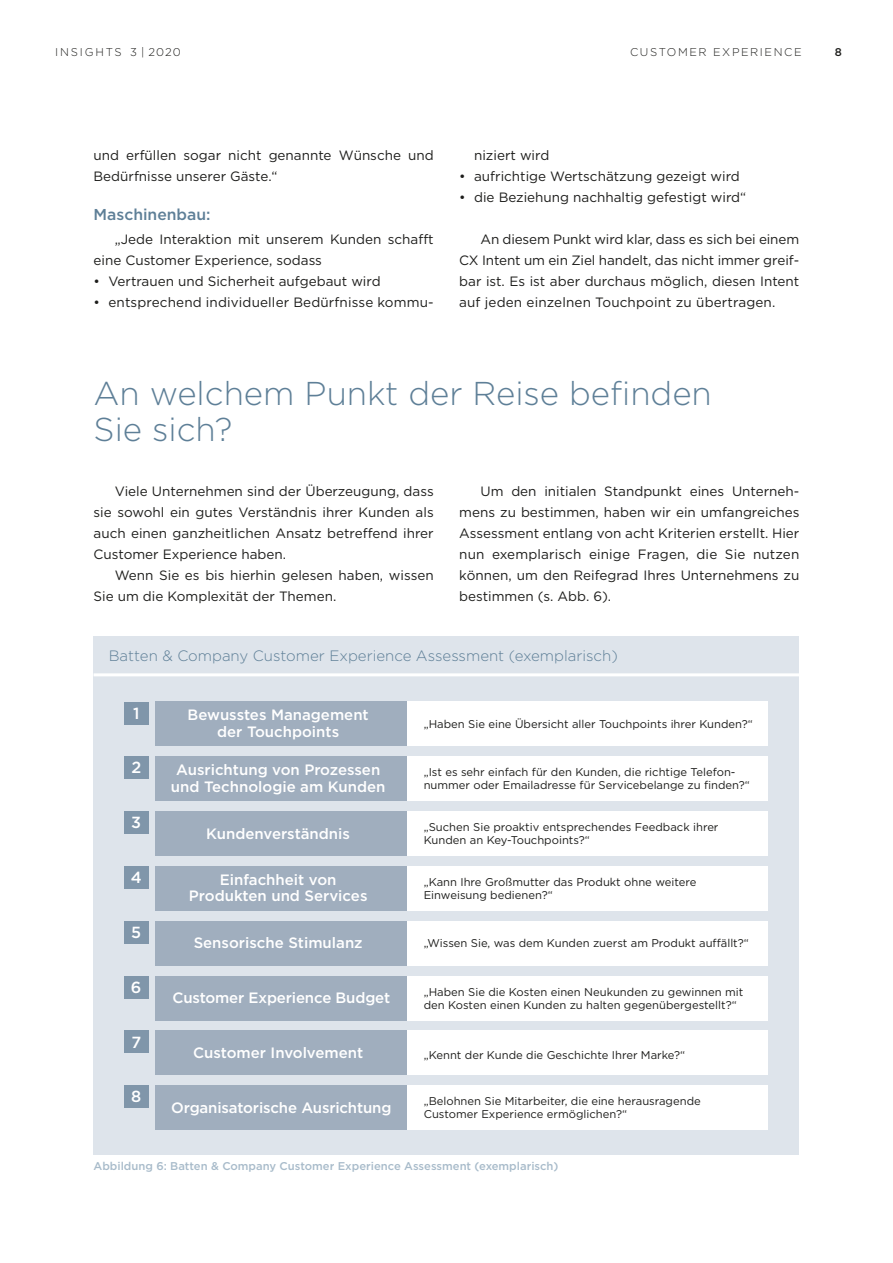
<style>
.page{position:relative;width:893px;height:1263px;background:#fff}
.page>*{position:absolute;margin:0;border:0;box-sizing:border-box;transform-origin:0 0}
.t1{font:300 33px/36px "Gotham";color:#5e7f97}
.t2{font:500 16.05px "Gotham";color:#fff}
.t3{font:500 15.75px "Gotham";color:#5e7f97}
.t4{font:500 15px/16.5px "Gotham";color:#fff;text-align:center}
.t5{font:300 15px "Gotham";color:#5e7f97}
.t6{font:13.5px/21px "Gotham";color:#1d1d1b}
.t7{font:11.25px/12.8px "Gotham";color:#1d1d1b}
.t8{font:500 11.25px "Gotham";color:#a8bbca}
.t9{font:300 11.25px "Gotham";letter-spacing:.14em;color:#1d1d1b}
.t10{font:300 11.25px "Gotham";letter-spacing:.16em;color:#1d1d1b}
.t11{font:500 11.25px "Gotham";color:#1d1d1b}
</style>
<div class="page">
<div style="left:94px;top:636px;width:705px;height:518px;background:#dee4eb"></div>
<hr style="left:94px;top:673px;width:705px;height:3px;background:#fff">
<div style="left:124px;top:702px;width:25px;height:22px;background:#8096aa"></div>
<div style="left:398px;top:702px;width:370px;height:44px;background:#fff"></div>
<div style="left:155px;top:702px;width:252px;height:44px;background:#a0aebe"></div>
<div style="left:124px;top:756px;width:25px;height:23px;background:#8096aa"></div>
<div style="left:398px;top:756px;width:370px;height:45px;background:#fff"></div>
<div style="left:155px;top:756px;width:252px;height:45px;background:#a0aebe"></div>
<div style="left:124px;top:811px;width:25px;height:23px;background:#8096aa"></div>
<div style="left:398px;top:811px;width:370px;height:45px;background:#fff"></div>
<div style="left:155px;top:811px;width:252px;height:45px;background:#a0aebe"></div>
<div style="left:124px;top:866px;width:25px;height:23px;background:#8096aa"></div>
<div style="left:398px;top:866px;width:370px;height:45px;background:#fff"></div>
<div style="left:155px;top:866px;width:252px;height:45px;background:#a0aebe"></div>
<div style="left:124px;top:921px;width:25px;height:23px;background:#8096aa"></div>
<div style="left:398px;top:921px;width:370px;height:45px;background:#fff"></div>
<div style="left:155px;top:921px;width:252px;height:45px;background:#a0aebe"></div>
<div style="left:124px;top:976px;width:25px;height:22px;background:#8096aa"></div>
<div style="left:398px;top:976px;width:370px;height:44px;background:#fff"></div>
<div style="left:155px;top:976px;width:252px;height:44px;background:#a0aebe"></div>
<div style="left:124px;top:1030px;width:25px;height:23px;background:#8096aa"></div>
<div style="left:398px;top:1030px;width:370px;height:45px;background:#fff"></div>
<div style="left:155px;top:1030px;width:252px;height:45px;background:#a0aebe"></div>
<div style="left:124px;top:1085px;width:25px;height:23px;background:#8096aa"></div>
<div style="left:398px;top:1085px;width:370px;height:45px;background:#fff"></div>
<div style="left:155px;top:1085px;width:252px;height:45px;background:#a0aebe"></div>
<p class="t10" style="left:55px;top:46px;width:127px">INSIGHTS 3 | 2020</p>
<p class="t9" style="left:630px;top:46px;width:173px">Customer Experience</p>
<p class="t11" style="left:835px;top:46px;width:9px">8</p>
<p class="t6" style="left:94px;top:145px;width:342px">und erfüllen sogar nicht genannte Wünsche und<br>Bedürfnisse unserer Gäste.“</p>
<p class="t3" style="left:94px;top:206px;width:119px">Maschinenbau:</p>
<p class="t6" style="left:94px;top:229px;width:342px;text-indent:21px">„Jede Interaktion mit unserem Kunden schafft eine Customer Experience, sodass</p>
<p class="t6" style="left:94px;top:271px;width:289px">• Vertrauen und Sicherheit aufgebaut wird</p>
<p class="t6" style="left:94px;top:292px;width:340px">• entsprechend individueller Bedürfnisse kommu-</p>
<p class="t6" style="left:474px;top:145px;width:77px">niziert wird</p>
<p class="t6" style="left:459px;top:166px;width:282px">• aufrichtige Wertschätzung gezeigt wird</p>
<p class="t6" style="left:459px;top:187px;width:288px">• die Beziehung nachhaltig gefestigt wird“</p>
<p class="t6" style="left:459px;top:229px;width:342px;text-align:justify;text-indent:21px">An diesem Punkt wird klar, dass es sich bei einem CX Intent um ein Ziel handelt, das nicht immer greif&shy;bar ist. Es ist aber durchaus möglich, diesen Intent auf jeden einzelnen Touchpoint zu übertragen.</p>
<h1 class="t1" style="left:94px;top:375px;width:620px">An welchem Punkt der Reise befinden<br>Sie sich?</h1>
<p class="t6" style="left:94px;top:481px;width:342px;text-align:justify;text-indent:21px">Viele Unternehmen sind der Überzeugung, dass sie sowohl ein gutes Verständnis ihrer Kunden als auch einen ganzheitlichen Ansatz betreffend ihrer Customer Experience haben.</p>
<p class="t6" style="left:94px;top:565px;width:342px;text-indent:21px">Wenn Sie es bis hierhin gelesen haben, wissen<br>Sie um die Komplexität der Themen.</p>
<p class="t6" style="left:459px;top:481px;width:342px;text-align:justify;text-indent:21px">Um den initialen Standpunkt eines Unterneh&shy;mens zu bestimmen, haben wir ein umfangreiches Assessment entlang von acht Kriterien erstellt. Hier nun exemplarisch einige Fragen, die Sie nutzen können, um den Reifegrad Ihres Unternehmens zu bestimmen (s. Abb. 6).</p>
<p class="t5" style="left:109px;top:647px;width:510px">Batten &amp; Company Customer Experience Assessment (exemplarisch)</p>
<p class="t2" style="left:133px;top:704px;width:8px">1</p>
<p class="t2" style="left:131px;top:758px;width:11px">2</p>
<p class="t2" style="left:131px;top:813px;width:11px">3</p>
<p class="t2" style="left:131px;top:868px;width:12px">4</p>
<p class="t2" style="left:131px;top:923px;width:12px">5</p>
<p class="t4" style="left:188px;top:706px;width:183px">Bewusstes Management der Touchpoints</p>
<p class="t7" style="left:424px;top:717px;width:331px">„Haben Sie eine Übersicht aller Touchpoints ihrer Kunden?“</p>
<p class="t4" style="left:171px;top:761px;width:216px">Ausrichtung von Prozessen und Technologie am Kunden</p>
<p class="t7" style="left:424px;top:766px;width:328px">„Ist es sehr einfach für den Kunden, die richtige Telefon-- nummer oder Emailadresse für Servicebelange zu finden?“</p>
<p class="t4" style="left:206px;top:825px;width:145px">Kundenverständnis</p>
<p class="t7" style="left:424px;top:821px;width:296px">„Suchen Sie proaktiv entsprechendes Feedback ihrer<br>Kunden an Key-Touchpoints?“</p>
<p class="t4" style="left:189px;top:871px;width:180px">Einfachheit von<br>Produkten und Services</p>
<p class="t7" style="left:424px;top:875px;width:274px">„Kann Ihre Großmutter das Produkt ohne weitere<br>Einweisung bedienen?“</p>
<p class="t4" style="left:194px;top:934px;width:171px">Sensorische Stimulanz</p>
<p class="t7" style="left:424px;top:937px;width:327px">„Wissen Sie, was dem Kunden zuerst am Produkt auffällt?“</p>
<p class="t2" style="left:131px;top:978px;width:12px">6</p>
<p class="t7" style="left:424px;top:985px;width:321px">„Haben Sie die Kosten einen Neukunden zu gewinnen mit</p>
<p class="t4" style="left:172px;top:989px;width:219px">Customer Experience Budget</p>
<p class="t7" style="left:424px;top:998px;width:314px">den Kosten einen Kunden zu halten gegenübergestellt?“</p>
<p class="t2" style="left:131px;top:1033px;width:11px">7</p>
<p class="t4" style="left:193px;top:1044px;width:172px">Customer Involvement</p>
<p class="t7" style="left:424px;top:1048px;width:263px">„Kennt der Kunde die Geschichte Ihrer Marke?“</p>
<p class="t2" style="left:131px;top:1087px;width:12px">8</p>
<p class="t7" style="left:424px;top:1095px;width:279px">„Belohnen Sie Mitarbeiter, die eine herausragende</p>
<p class="t4" style="left:171px;top:1099px;width:222px">Organisatorische Ausrichtung</p>
<p class="t7" style="left:424px;top:1107px;width:205px">Customer Experience ermöglichen?“</p>
<p class="t8" style="left:94px;top:1160px;width:466px">Abbildung 6: Batten &amp; Company Customer Experience Assessment (exemplarisch)</p>
</div>
